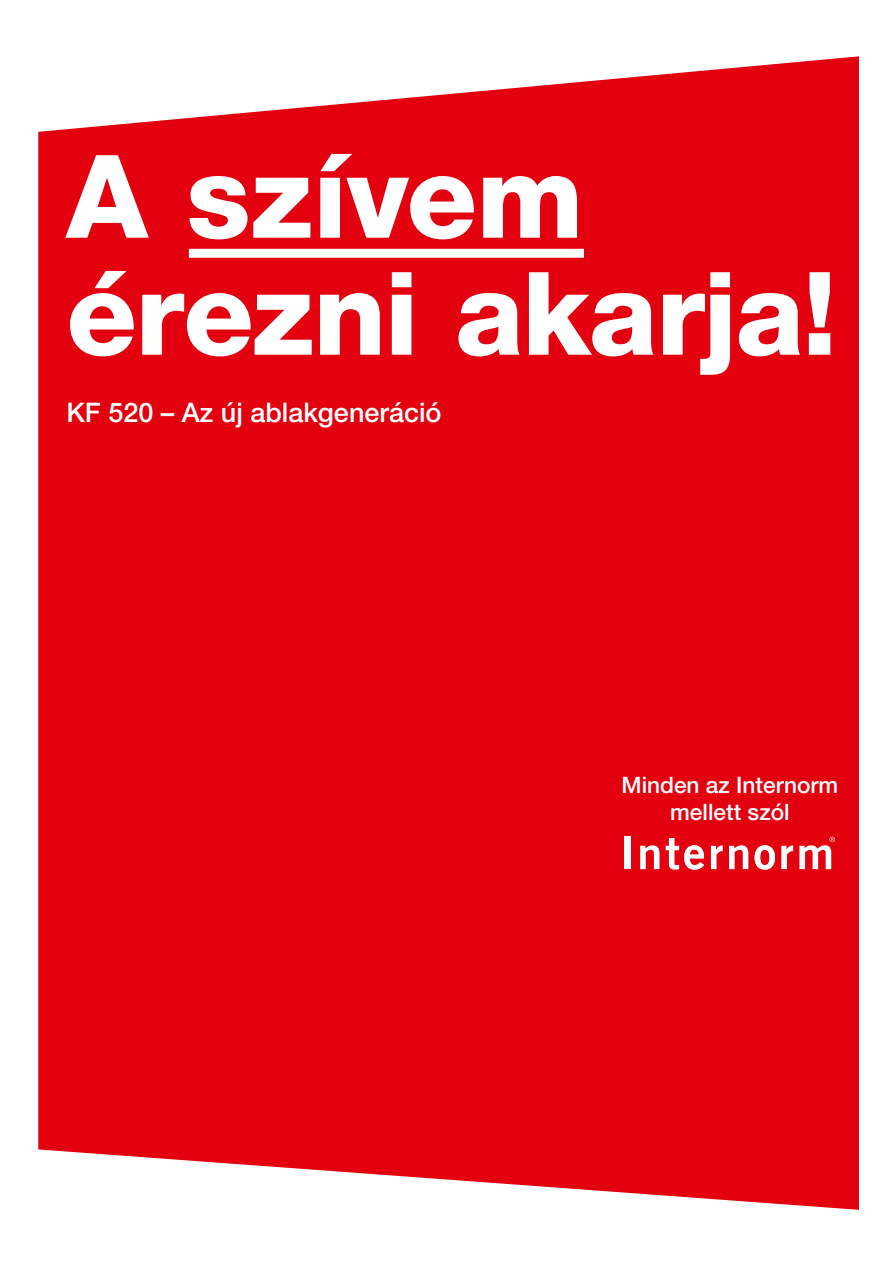
<style>
.page{position:relative;width:893px;height:1263px;background:#fff}
.page>*{position:absolute;margin:0;border:0;box-sizing:border-box;transform-origin:0 0}
.t1{font:800 115.5px/117px "Helvetica Neue LT Pro";letter-spacing:-.015em;color:#fff}
.t2{font:500 27px "Helvetica Neue LT Pro";color:#fff}
.t3{font:500 22.65px/27px "Helvetica Neue LT Pro";color:#fff;text-align:center}
</style>
<div class="page">
<div style="left:38px;top:56px;width:821px;height:1154px;background:#e3000f"></div>
<div style="left:189px;top:249px;width:395px;height:9px;background:#fff"></div>
<div style="left:625px;top:837px;width:6px;height:32px;background:#fff"></div>
<svg style="left:640px;top:845px;width:19px;height:24px"></svg>
<svg style="left:666px;top:838px;width:38px;height:31px"></svg>
<svg style="left:711px;top:845px;width:12px;height:24px"></svg>
<svg style="left:729px;top:845px;width:19px;height:24px"></svg>
<svg style="left:755px;top:845px;width:20px;height:24px"></svg>
<svg style="left:781px;top:845px;width:12px;height:24px"></svg>
<svg style="left:799px;top:837px;width:36px;height:32px"></svg>
<h1 class="t1" style="left:66px;top:138px;width:772px">A szívem érezni akarja!</h1>
<p class="t2" style="left:66px;top:396px;width:377px">KF 520 – Az új ablakgeneráció</p>
<p class="t3" style="left:621px;top:771px;width:218px">Minden az Internorm mellett szól</p>
</div>
